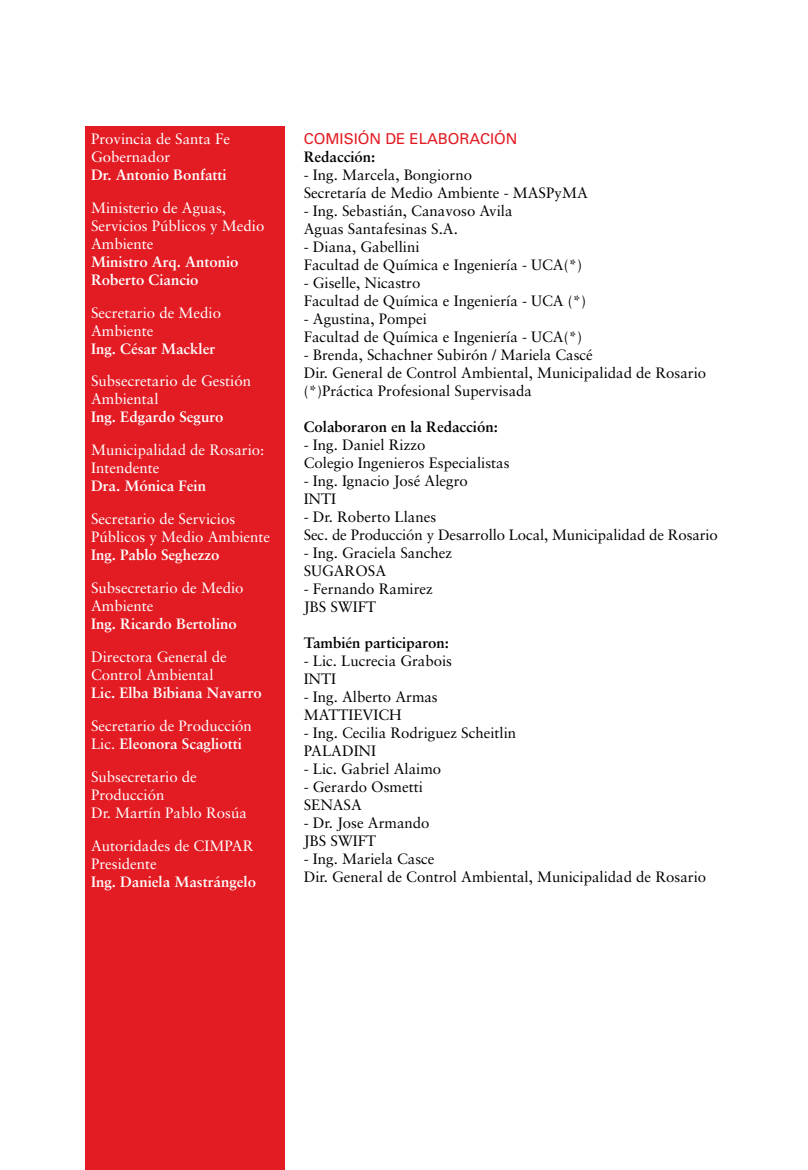
<style>
.page{position:relative;width:808px;height:1170px;background:#fff}
.page>*{position:absolute;margin:0;border:0;box-sizing:border-box;transform-origin:0 0}
.t1{font:15px/18px "Sabon";color:#000}
.t2{font:15px/18px "Sabon";color:#fff}
.t3{font:700 15px/18px "Sabon";color:#fff}
.t4{font:700 15px "Sabon";color:#000}
.t5{font:15px "Univers";color:#e31b23}
.s1{font-weight:700}
</style>
<div class="page">
<div style="left:86px;top:127px;width:199px;height:1042px;background:#e31b23"></div>
<p class="t2" style="left:91px;top:129px;width:141px">Provincia de Santa Fe<br>Gobernador</p>
<p class="t3" style="left:91px;top:165px;width:137px">Dr. Antonio Bonfatti</p>
<p class="t2" style="left:91px;top:198px;width:175px">Ministerio de Aguas,<br>Servicios Públicos y Medio<br>Ambiente</p>
<p class="t3" style="left:91px;top:252px;width:149px">Ministro Arq. Antonio<br>Roberto Ciancio</p>
<p class="t2" style="left:91px;top:303px;width:132px">Secretario de Medio<br>Ambiente</p>
<p class="t3" style="left:91px;top:339px;width:126px">Ing. César Mackler</p>
<p class="t2" style="left:91px;top:372px;width:162px">Subsecretario de Gestión<br>Ambiental</p>
<p class="t3" style="left:91px;top:408px;width:134px">Ing. Edgardo Seguro</p>
<p class="t2" style="left:91px;top:441px;width:175px">Municipalidad de Rosario:<br>Intendente</p>
<p class="t3" style="left:91px;top:477px;width:117px">Dra. Mónica Fein</p>
<p class="t2" style="left:91px;top:510px;width:181px">Secretario de Servicios<br>Públicos y Medio Ambiente</p>
<p class="t3" style="left:91px;top:545px;width:130px">Ing. Pablo Seghezzo</p>
<p class="t2" style="left:91px;top:579px;width:154px">Subsecretario de Medio<br>Ambiente</p>
<p class="t3" style="left:91px;top:614px;width:147px">Ing. Ricardo Bertolino</p>
<p class="t2" style="left:91px;top:647px;width:137px">Directora General de<br>Control Ambiental</p>
<p class="t3" style="left:91px;top:683px;width:172px">Lic. Elba Bibiana Navarro</p>
<p class="t2" style="left:91px;top:716px;width:162px">Secretario de Producción<br>Lic. <span class="s1">Eleonora Scagliotti</span></p>
<p class="t2" style="left:91px;top:767px;width:157px">Subsecretario de<br>Producción<br>Dr. Martín Pablo Rosúa</p>
<p class="t2" style="left:91px;top:836px;width:164px">Autoridades de CIMPAR<br>Presidente</p>
<p class="t3" style="left:91px;top:872px;width:167px">Ing. Daniela Mastrángelo</p>
<p class="t5" style="left:304px;top:130px;width:215px">COMISIÓN DE ELABORACIÓN</p>
<p class="t4" style="left:304px;top:147px;width:73px">Redacción:</p>
<p class="t1" style="left:304px;top:166px;width:286px">- Ing. Marcela, Bongiorno<br>Secretaría de Medio Ambiente - MASPyMA</p>
<p class="t1" style="left:304px;top:202px;width:210px">- Ing. Sebastián, Canavoso Avila<br>Aguas Santafesinas S.A.</p>
<p class="t1" style="left:304px;top:238px;width:280px">- Diana, Gabellini<br>Facultad de Química e Ingeniería - UCA(*)</p>
<p class="t1" style="left:304px;top:274px;width:284px">- Giselle, Nicastro<br>Facultad de Química e Ingeniería - UCA (*)</p>
<p class="t1" style="left:304px;top:310px;width:280px">- Agustina, Pompei<br>Facultad de Química e Ingeniería - UCA(*)</p>
<p class="t1" style="left:304px;top:346px;width:404px">- Brenda, Schachner Subirón / Mariela Cascé<br>Dir. General de Control Ambiental, Municipalidad de Rosario (*)Práctica Profesional Supervisada</p>
<p class="t4" style="left:304px;top:417px;width:196px">Colaboraron en la Redacción:</p>
<p class="t1" style="left:304px;top:436px;width:207px">- Ing. Daniel Rizzo<br>Colegio Ingenieros Especialistas</p>
<p class="t1" style="left:304px;top:472px;width:166px">- Ing. Ignacio José Alegro<br>INTI</p>
<p class="t1" style="left:304px;top:508px;width:416px">- Dr. Roberto Llanes<br>Sec. de Producción y Desarrollo Local, Municipalidad de Rosario</p>
<p class="t1" style="left:304px;top:544px;width:150px">- Ing. Graciela Sanchez<br>SUGAROSA</p>
<p class="t1" style="left:304px;top:580px;width:131px">- Fernando Ramirez<br>JBS SWIFT</p>
<p class="t4" style="left:304px;top:633px;width:147px">También participaron:</p>
<p class="t1" style="left:304px;top:652px;width:150px">- Lic. Lucrecia Grabois<br>INTI</p>
<p class="t1" style="left:304px;top:688px;width:136px">- Ing. Alberto Armas<br>MATTIEVICH</p>
<p class="t1" style="left:304px;top:724px;width:214px">- Ing. Cecilia Rodriguez Scheitlin<br>PALADINI</p>
<p class="t1" style="left:304px;top:760px;width:139px">- Lic. Gabriel Alaimo</p>
<p class="t1" style="left:304px;top:778px;width:121px">- Gerardo Osmetti<br>SENASA</p>
<p class="t1" style="left:304px;top:814px;width:127px">- Dr. Jose Armando<br>JBS SWIFT</p>
<p class="t1" style="left:304px;top:850px;width:404px">- Ing. Mariela Casce<br>Dir. General de Control Ambiental, Municipalidad de Rosario</p>
</div>
